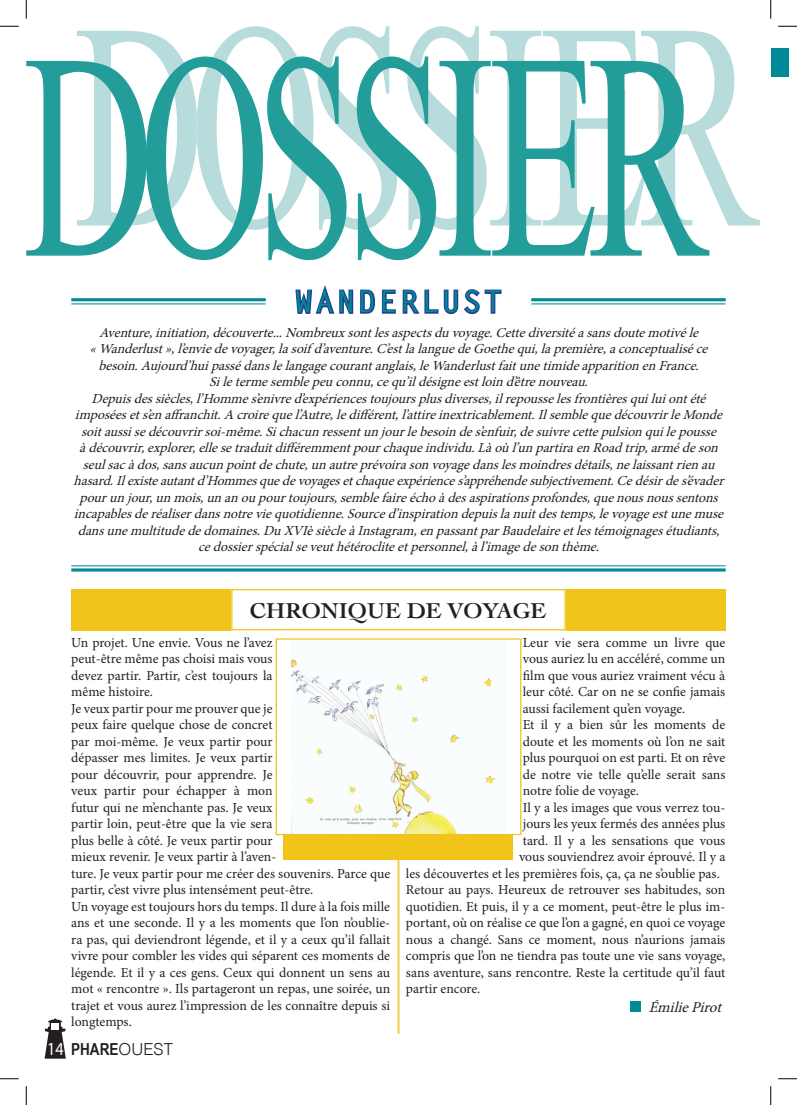
<style>
.page{position:relative;width:797px;height:1105px;background:#fff}
.page>*{position:absolute;margin:0;border:0;box-sizing:border-box;transform-origin:0 0}
.t1{font:700 30px "Letter Gothic Std";letter-spacing:.1em;color:#008997}
.t2{font:700 22.5px "Cochin";color:#231f20}
.t3{font:700 16.5px "Arial Narrow";color:#231f20}
.t4{font:italic 15px "Minion Pro";color:#231f20}
.t5{font:13.75px/16.5px "Minion Pro";color:#231f20}
.t6{font:italic 13.75px/16.5px "Minion Pro";letter-spacing:.005em;color:#231f20;text-align:center}
.s1{font-family:"Myriad Pro";font-weight:400;font-size:18.38px;color:#fff}
.s2{font-family:"Helvetica";font-weight:300}
</style>
<div class="page">
<svg style="left:45px;top:1018px;width:21px;height:41px"></svg>
<div style="left:52px;top:1023px;width:7px;height:7px;background:#fff"></div>
<svg style="left:26px;top:26px;width:734px;height:234px"></svg>
<div style="left:771px;top:48px;width:17px;height:29px;background:#008997"></div>
<svg style="left:295px;top:285px;width:207px;height:30px"></svg>
<div style="left:630px;top:1001px;width:10px;height:11px;background:#008997"></div>
<hr style="left:71px;top:298px;width:195px;height:3px;background:#008997">
<hr style="left:71px;top:303px;width:195px;height:1px;background:#008997">
<hr style="left:531px;top:298px;width:194px;height:3px;background:#008997">
<hr style="left:531px;top:303px;width:194px;height:1px;background:#008997">
<hr style="left:71px;top:565px;width:654px;height:1px;background:#008997">
<svg style="left:71px;top:568px;width:654px;height:4px;background:#37a2ad"></svg>
<div style="left:231px;top:589px;width:334px;height:41px;border:1px solid #f0c418"></div>
<img style="left:291px;top:658px;width:205px;height:175px">
<div style="left:275px;top:638px;width:246px;height:197px;border:1px solid #f0c418"></div>
<div style="left:71px;top:589px;width:160px;height:41px;background:#f0c418"></div>
<div style="left:565px;top:589px;width:160px;height:41px;background:#f0c418"></div>
<div style="left:284px;top:835px;width:229px;height:25px;background:#f0c418"></div>
<hr style="left:399px;top:860px;width:1px;height:174px;background:#f0c418">
<hr style="left:398px;top:860px;width:1px;height:174px;background:#f0c418">
<svg style="left:0;top:25px;width:19px;height:2px"></svg>
<svg style="left:778px;top:25px;width:19px;height:2px"></svg>
<svg style="left:0;top:1078px;width:19px;height:1px"></svg>
<svg style="left:778px;top:1078px;width:19px;height:1px"></svg>
<svg style="left:25px;top:0;width:2px;height:19px"></svg>
<svg style="left:25px;top:1086px;width:2px;height:19px"></svg>
<svg style="left:770px;top:0;width:1px;height:19px"></svg>
<svg style="left:770px;top:1086px;width:1px;height:19px"></svg>
<h1 class="t1" style="left:295px;top:283px;width:208px">WANDERLUST</h1>
<p class="t6" style="left:74px;top:324px;width:656px">Aventure,initiation,découverte...Nombreuxsontlesaspectsduvoyage.Cettediversitéasansdoutemotivéle «Wanderlust»,l’enviedevoyager,lasoif d’aventure.C’estlalanguedeGoethequi,lapremière,aconceptualiséce besoin.Auj ourd’huipassédanslelangagecourantanglais,leWanderlustfaitunetimideapparitionenFrance.<br>Siletermesemblepeuconnu,cequ’ildésigneestloind’êtrenouveau.<br>Depuisdessiècles,l’Hommes’enivred’expériencestoujoursplusdiverses,ilrepousselesfrontièresquiluiontété imposéesets’enaffranchit.A croirequel’Autre,ledifférent,l’attireinextricablement.IlsemblequedécouvrirleMonde soitaussisedécouvrirsoi-même.Sichacunressentunjourlebesoindes’enfuir,desuivrecettepulsionquilepousse àdécouvrir,explorer,ellesetraduitdifféremmentpourchaqueindividu.Làoùl’unpartiraenRoadtrip,armédeson seulsacàdos,sansaucunpointdechute,unautreprévoirasonvoyagedanslesmoindresdétails,nelaissantrienau hasard.Ilexisteautantd’Hommesquedevoyagesetchaqueexpériences’appréhendesubj ectivement.Cedésirdes’évader pourunjour,unmois,unanoupourtoujours,semblefaireéchoàdesaspirationsprofondes,quenousnoussentons incapablesderéaliserdansnotreviequotidienne.Sourced’inspirationdepuislanuitdestemps,levoyageestunemuse dansunemultitudededomaines.DuXVIèsiècleàInstagram,enpassantparBaudelaireetlestémoignagesétudiants, cedossierspécialseveuthétérocliteetpersonnel,àl’imagedesonthème.</p>
<h2 class="t2" style="left:250px;top:595px;width:298px">CHRONIQUE DE VOYAGE</h2>
<p class="t5" style="left:71px;top:634px;width:320px">Un projet. Une envie. Vous ne l’avez<br>peut-être même pas choisi mais vous<br>devez partir. Partir, c’est toujours la<br>même histoire.<br>Je veux partir pour me prouver que je<br>peux faire quelque chose de concret<br>par moi-même. Je veux partir pour<br>dépasser mes limites. Je veux partir<br>pour découvrir, pour apprendre. Je<br>veux partir pour échapper à mon<br>futur qui ne m’enchante pas. Je veux<br>partir loin, peut-être que la vie sera<br>plus belle à côté. Je veux partir pour<br>mieux revenir. Je veux partir à l’aven-<br>ture. Je veux partir pour me créer des souvenirs. Parce que partir, c’est vivre plus intensément peut-être.<br>Un voyage est toujours hors du temps. Il dure à la fois mille ans et une seconde. Il y a les moments que l’on n’oublie&shy;ra pas, qui deviendront légende, et il y a ceux qu’il fallait vivre pour combler les vides qui séparent ces moments de légende. Et il y a ces gens. Ceux qui donnent un sens au mot « rencontre ». Ils partageront un repas, une soirée, un trajet et vous aurez l’impression de les connaître depuis si longtemps.</p>
<p class="t5" style="left:522px;top:634px;width:204px">Leur vie sera comme un livre que</p>
<p class="t5" style="left:522px;top:651px;width:204px">vous auriez lu en accéléré, comme un</p>
<p class="t5" style="left:522px;top:667px;width:204px">film que vous auriez vraiment vécu à</p>
<p class="t5" style="left:522px;top:684px;width:204px">leur côté. Car on ne se confie jamais</p>
<p class="t5" style="left:522px;top:700px;width:164px">aussi facilement qu’en voyage.</p>
<p class="t5" style="left:522px;top:717px;width:204px">Et il y a bien sûr les moments de</p>
<p class="t5" style="left:522px;top:733px;width:204px">doute et les moments où l’on ne sait</p>
<p class="t5" style="left:522px;top:750px;width:204px">plus pourquoi on est parti. Et on rêve</p>
<p class="t5" style="left:522px;top:766px;width:204px">de notre vie telle qu’elle serait sans</p>
<p class="t5" style="left:522px;top:783px;width:118px">notre folie de voyage.</p>
<p class="t5" style="left:522px;top:799px;width:204px">Il y a les images que vous verrez tou-</p>
<p class="t5" style="left:522px;top:816px;width:204px">jours les yeux fermés des années plus</p>
<p class="t5" style="left:522px;top:832px;width:204px">tard. Il y a les sensations que vous</p>
<p class="t5" style="left:519px;top:849px;width:208px">vous souviendrez avoir éprouvé. Il y a</p>
<p class="t5" style="left:406px;top:865px;width:315px">les découvertes et les premières fois, ça, ça ne s’oublie pas.</p>
<p class="t5" style="left:406px;top:882px;width:321px">Retour au pays. Heureux de retrouver ses habitudes, son</p>
<p class="t5" style="left:406px;top:898px;width:321px">quotidien. Et puis, il y a ce moment, peut-être le plus im-</p>
<p class="t5" style="left:406px;top:915px;width:321px">portant, où on réalise ce que l’on a gagné, en quoi ce voyage</p>
<p class="t5" style="left:406px;top:931px;width:321px">nous a changé. Sans ce moment, nous n’aurions jamais</p>
<p class="t5" style="left:406px;top:948px;width:321px">compris que l’on ne tiendra pas toute une vie sans voyage,</p>
<p class="t5" style="left:406px;top:964px;width:321px">sans aventure, sans rencontre. Reste la certitude qu’il faut</p>
<p class="t5" style="left:406px;top:981px;width:76px">partir encore.</p>
<p class="t4" style="left:648px;top:997px;width:79px">ÉmiliePirot</p>
<p class="t3" style="left:47px;top:1036px;width:127px"><span class="s1">14</span> PHARE<span class="s2">OUEST</span></p>
</div>
